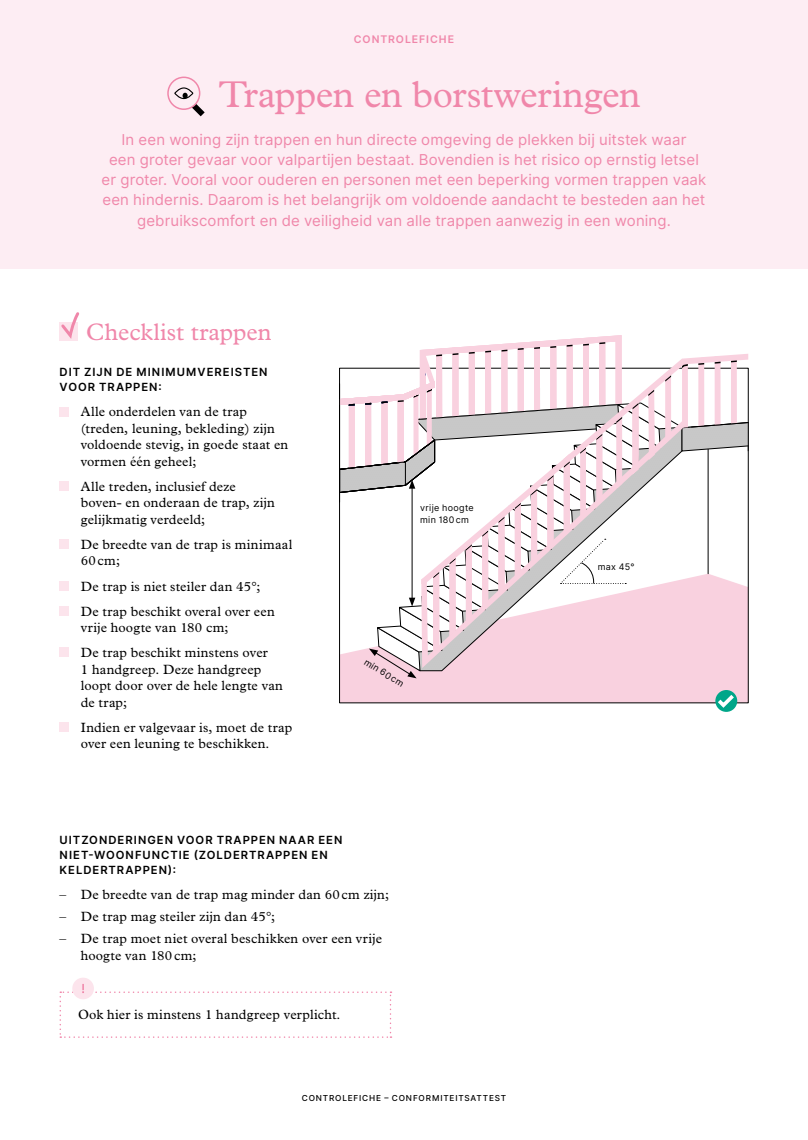
<style>
.page{position:relative;width:808px;height:1140px;background:#fff}
.page>*{position:absolute;margin:0;border:0;box-sizing:border-box;transform-origin:0 0}
.t1{font:37.5px "Plantin MT Pro";letter-spacing:-.015em;color:#f087aa}
.t2{font:24px "Plantin MT Pro";color:#f087aa}
.t3{font:15px/20.2px "Inter";letter-spacing:.01em;color:#f087aa;text-align:center}
.t4{font:13.5px/16.5px "Plantin MT Pro";letter-spacing:.015em;color:#000}
.t5{font:600 11.25px/15px "Inter";letter-spacing:.09em;color:#000}
.t6{font:600 10.5px "Inter";letter-spacing:.085em;color:#f087aa}
.t7{font:9px/12.8px "Inter";letter-spacing:.04em;color:#000}
.t8{font:500 8.25px "Inter";letter-spacing:.1em;color:#000}
</style>
<div class="page">
<div style="left:0;top:0;width:808px;height:269px;background:#fdedf3"></div>
<svg style="left:168px;top:77px;width:32px;height:32px"></svg>
<div style="left:167px;top:77px;width:33px;height:33px;border:2px solid #f087aa;border-radius:50%"></div>
<svg style="left:173px;top:85px;width:32px;height:32px"></svg>
<svg style="left:59px;top:312px;width:21px;height:29px"></svg>
<div style="left:60px;top:407px;width:9px;height:9px;background:#fce4ec"></div>
<div style="left:60px;top:481px;width:9px;height:10px;background:#fce4ec"></div>
<div style="left:60px;top:539px;width:9px;height:10px;background:#fce4ec"></div>
<div style="left:60px;top:581px;width:9px;height:9px;background:#fce4ec"></div>
<div style="left:60px;top:606px;width:9px;height:9px;background:#fce4ec"></div>
<div style="left:60px;top:647px;width:9px;height:10px;background:#fce4ec"></div>
<div style="left:60px;top:722px;width:9px;height:9px;background:#fce4ec"></div>
<div style="left:72px;top:977px;width:22px;height:22px;background:#fce4ec;border-radius:50%"></div>
<svg style="left:60px;top:984px;width:331px;height:53px"></svg>
<div style="left:341px;top:678px;width:405px;height:23px;background:#f9d1df"></div>
<svg style="left:339px;top:335px;width:410px;height:343px"></svg>
<svg style="left:715px;top:690px;width:22px;height:22px"></svg>
<svg style="left:714px;top:691px;width:24px;height:19px"></svg>
<p class="t6" style="left:354px;top:32px;width:102px">CONTROLEFICHE</p>
<h1 class="t1" style="left:219px;top:73px;width:424px">Trappen en borstweringen</h1>
<p class="t3" style="left:102px;top:129px;width:606px">In een woning zijn trappen en hun directe omgeving de plekken bij uitstek waar<br>een groter gevaar voor valpartijen bestaat. Bovendien is het risico op ernstig letsel er groter. Vooral voor ouderen en personen met een beperking vormen trappen vaak een hindernis. Daarom is het belangrijk om voldoende aandacht te besteden aan het gebruikscomfort en de veiligheid van alle trappen aanwezig in een woning.</p>
<h2 class="t2" style="left:86px;top:318px;width:187px">Checklist trappen</h2>
<p class="t5" style="left:60px;top:365px;width:209px">DIT ZIJN DE MINIMUMVEREISTEN<br>VOOR TRAPPEN:</p>
<p class="t4" style="left:81px;top:404px;width:209px">Alle onderdelen van de trap (treden, leuning, bekleding) zijn voldoende stevig, in goede staat en vormen één geheel;</p>
<p class="t4" style="left:81px;top:478px;width:196px">Alle treden, inclusief deze boven- en onderaan de trap, zijn gelijkmatig verdeeld;</p>
<p class="t4" style="left:81px;top:536px;width:213px">De breedte van de trap is minimaal<br>60cm;</p>
<p class="t4" style="left:81px;top:573px;width:195px;line-height:25px">De trap is niet steiler dan 45°;<br>De trap beschikt overal over een</p>
<p class="t4" style="left:81px;top:615px;width:189px;line-height:25px">vrije hoogte van 180 cm;<br>De trap beschikt minstens over</p>
<p class="t4" style="left:81px;top:661px;width:204px">1 handgreep. Deze handgreep loopt door over de hele lengte van de trap;</p>
<p class="t4" style="left:81px;top:719px;width:213px">Indien er valgevaar is, moet de trap over een leuning te beschikken.</p>
<p class="t7" style="left:420px;top:501px;width:55px">vrije hoogte min 180cm</p>
<p class="t7" style="left:368px;top:655px;width:46px;rotate:32deg">min 60cm</p>
<p class="t5" style="left:60px;top:832px;width:284px">UITZONDERINGEN VOOR TRAPPEN NAAR EEN<br>NIET-WOONFUNCTIE (ZOLDERTRAPPEN EN<br>KELDERTRAPPEN):</p>
<p class="t4" style="left:60px;top:886px;width:331px">– De breedte van de trap mag minder dan 60cm zijn;</p>
<p class="t4" style="left:60px;top:908px;width:217px">– De trap mag steiler zijn dan 45°;</p>
<p class="t4" style="left:81px;top:930px;width:303px;text-indent:-21px">– De trap moet niet overal beschikken over een vrije hoogte van 180cm;</p>
<p class="t4" style="left:78px;top:1006px;width:264px">Ook hier is minstens 1 handgreep verplicht.</p>
<p class="t8" style="left:302px;top:1092px;width:206px">CONTROLEFICHE – CONFORMITEITSATTEST</p>
<p class="t7" style="left:598px;top:560px;width:38px">max 45°</p>
</div>
